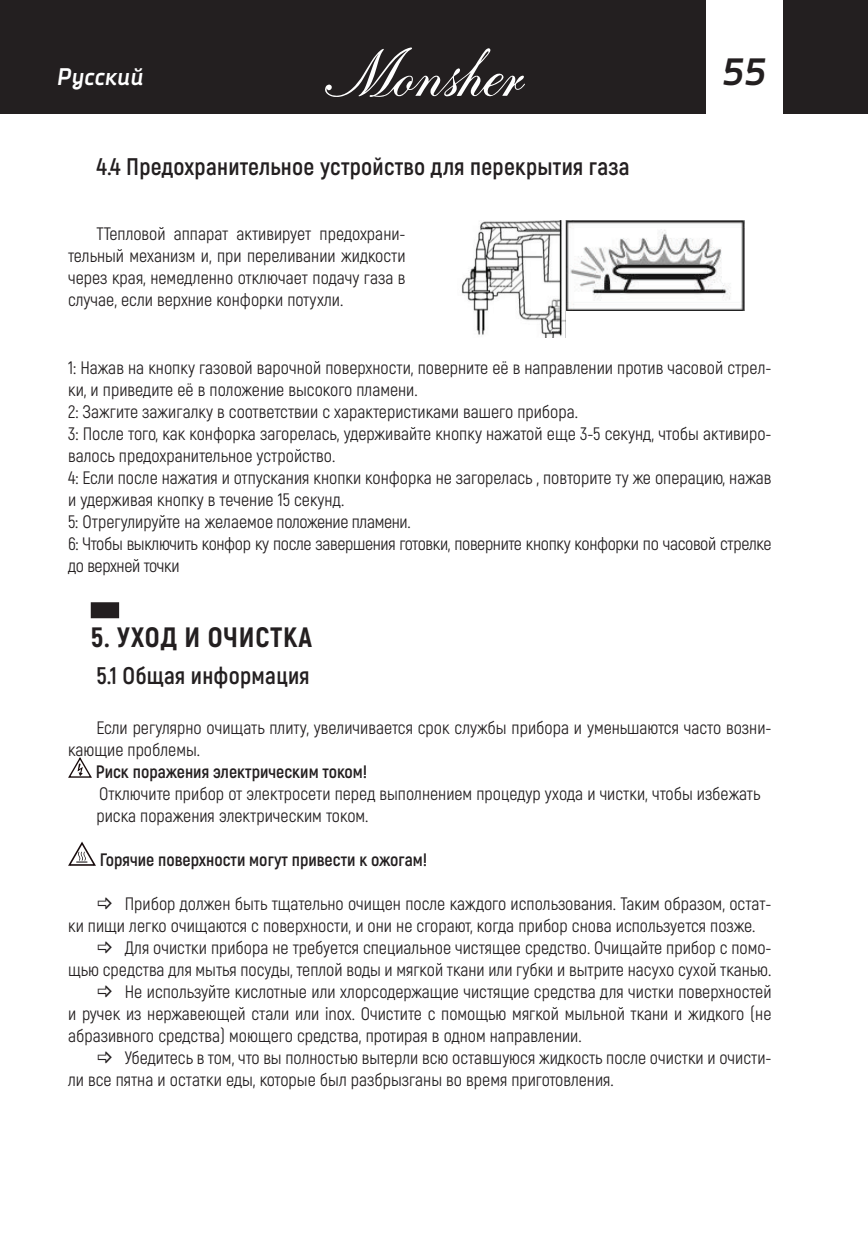
<style>
.page{position:relative;width:868px;height:1248px;background:#fff}
.page>*{position:absolute;margin:0;border:0;box-sizing:border-box;transform-origin:0 0}
.t1{font:italic 700 38px "Decima Nova Pro";color:#231f20}
.t2{font:800 28px "Akrobat";letter-spacing:.03em;color:#231f20}
.t3{font:700 24px "Akrobat";letter-spacing:.01em;color:#231f20}
.t4{font:italic 700 24px "Decima Nova Pro";color:#fff}
.t5{font:18px/22px "Akrobat";color:#231f20}
.t6{font:700 18px "Akrobat";color:#231f20}
</style>
<div class="page">
<div style="left:0;top:0;width:867px;height:113px;background:#231f20"></div>
<div style="left:706px;top:0;width:76px;height:119px;background:#fff"></div>
<svg style="left:325px;top:47px;width:200px;height:50px"></svg>
<div style="left:91px;top:602px;width:28px;height:16px;background:#231f20"></div>
<svg style="left:68px;top:757px;width:24px;height:20px"></svg>
<svg style="left:68px;top:841px;width:28px;height:24px"></svg>
<img style="left:565px;top:220px;width:179px;height:91px">
<img style="left:461px;top:220px;width:104px;height:117px">
<h3 class="t4" style="left:57px;top:63px;width:88px">Русский</h3>
<h1 class="t1" style="left:722px;top:50px;width:46px">55</h1>
<h3 class="t3" style="left:96px;top:152px;width:534px">4.4 Предохранительное устройство для перекрытия газа</h3>
<p class="t5" style="left:68px;top:223px;width:339px;text-align:justify;text-indent:28px">ТТепловой аппарат активирует предохрани&shy;тельный механизм и, при переливании жидкости через края, немедленно отключает подачу газа в случае, если верхние конфорки потухли.</p>
<p class="t5" style="left:68px;top:356px;width:705px">1: Нажав на кнопку газовой варочной поверхности, поверните её в направлении против часовой стрел&shy;ки, и приведите её в положение высокого пламени.<br>2: Зажгите зажигалку в соответствии с характеристиками вашего прибора.<br>3: После того, как конфорка загорелась, удерживайте кнопку нажатой еще 3-5 секунд, чтобы активиро&shy;валось предохранительное устройство.<br>4: Если после нажатия и отпускания кнопки конфорка не загорелась , повторите ту же операцию, нажав и удерживая кнопку в течение 15 секунд.<br>5: Отрегулируйте на желаемое положение пламени.<br>6: Чтобы выключить конфор ку после завершения готовки, поверните кнопку конфорки по часовой стрелке до верхней точки</p>
<h2 class="t2" style="left:91px;top:619px;width:223px">5. УХОД И ОЧИСТКА</h2>
<h3 class="t3" style="left:96px;top:660px;width:214px">5.1 Общая информация</h3>
<p class="t5" style="left:68px;top:716px;width:704px;text-indent:28px">Если регулярно очищать плиту, увеличивается срок службы прибора и уменьшаются часто возни&shy;кающие проблемы.</p>
<p class="t6" style="left:96px;top:760px;width:273px">Риск поражения электрическим током!</p>
<p class="t5" style="left:96px;top:782px;width:665px">Отключите прибор от электросети перед выполнением процедур ухода и чистки, чтобы избежать риска поражения электрическим током.</p>
<p class="t6" style="left:100px;top:848px;width:329px">Горячие поверхности могут привести к ожогам!</p>
<p class="t5" style="left:125px;top:892px;width:648px">Прибор должен быть тщательно очищен после каждого использования. Таким образом, остат-</p>
<p class="t5" style="left:68px;top:914px;width:689px">ки пищи легко очищаются с поверхности, и они не сгорают, когда прибор снова используется позже.</p>
<p class="t5" style="left:125px;top:936px;width:648px">Для очистки прибора не требуется специальное чистящее средство. Очищайте прибор с помо-</p>
<p class="t5" style="left:68px;top:958px;width:704px">щью средства для мытья посуды, теплой воды и мягкой ткани или губки и вытрите насухо сухой тканью.</p>
<p class="t5" style="left:125px;top:980px;width:648px">Не используйте кислотные или хлорсодержащие чистящие средства для чистки поверхностей</p>
<p class="t5" style="left:68px;top:1002px;width:704px">и ручек из нержавеющей стали или inox. Очистите с помощью мягкой мыльной ткани и жидкого (не</p>
<p class="t5" style="left:68px;top:1024px;width:515px">абразивного средства) моющего средства, протирая в одном направлении.</p>
<p class="t5" style="left:125px;top:1046px;width:648px">Убедитесь в том, что вы полностью вытерли всю оставшуюся жидкость после очистки и очисти-</p>
<p class="t5" style="left:68px;top:1068px;width:547px">ли все пятна и остатки еды, которые был разбрызганы во время приготовления.</p>
</div>
